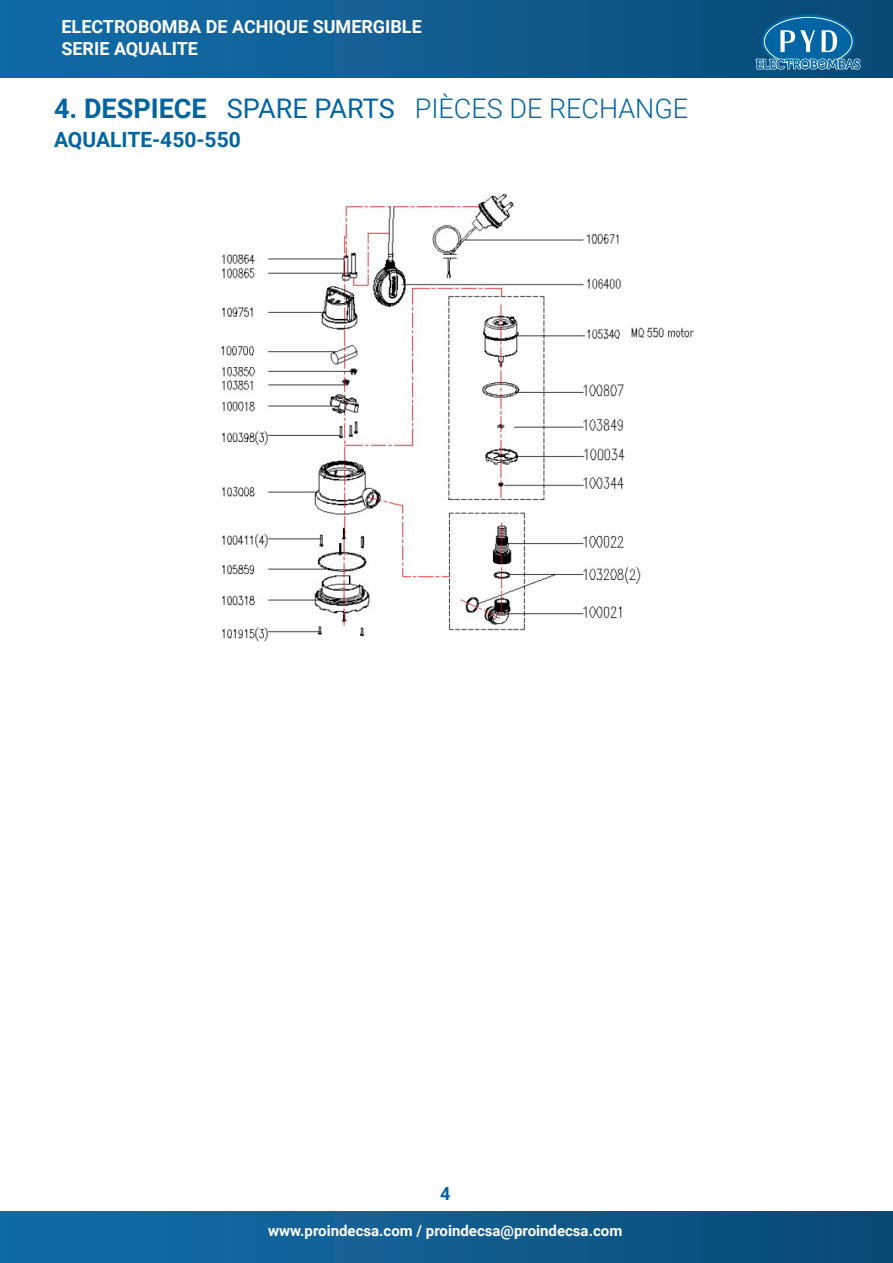
<style>
.page{position:relative;width:893px;height:1263px;background:#fff}
.page>*{position:absolute;margin:0;border:0;box-sizing:border-box;transform-origin:0 0}
.t1{font:300 27px "Roboto";color:#0065a2}
.t2{font:700 21px "Roboto";color:#0065a2}
.t3{font:700 18px/21.6px "Roboto";color:#fff}
.t4{font:700 18px "Roboto";color:#0065a2}
.t5{font:700 15px "Roboto";color:#fff}
.s1{font-weight:700}
.s2{font-weight:400}
</style>
<div class="page">
<div style="left:0;top:0;width:893px;height:77px;background:linear-gradient(to right,#146daa,#0a4b75)"></div>
<div style="left:0;top:1211px;width:893px;height:52px;background:linear-gradient(to right,#146daa,#0a4b75)"></div>
<svg style="left:761px;top:14px;width:94px;height:54px"></svg>
<svg style="left:755px;top:28px;width:106px;height:50px;background:#2e77a4"></svg>
<img style="left:221px;top:194px;width:473px;height:448px">
<p class="t3" style="left:61px;top:16px;width:362px">ELECTROBOMBA DE ACHIQUE SUMERGIBLE<br>SERIE AQUALITE</p>
<p class="t1" style="left:54px;top:90px;width:636px"><span class="s1">4. DESPIECE</span> <span class="s2">SPARE PARTS</span> PIÈCES DE RECHANGE</p>
<p class="t2" style="left:54px;top:125px;width:188px">AQUALITE-450-550</p>
<p class="t4" style="left:440px;top:1181px;width:12px">4</p>
<p class="t5" style="left:268px;top:1220px;width:356px">www.proindecsa.com / proindecsa@proindecsa.com</p>
</div>
